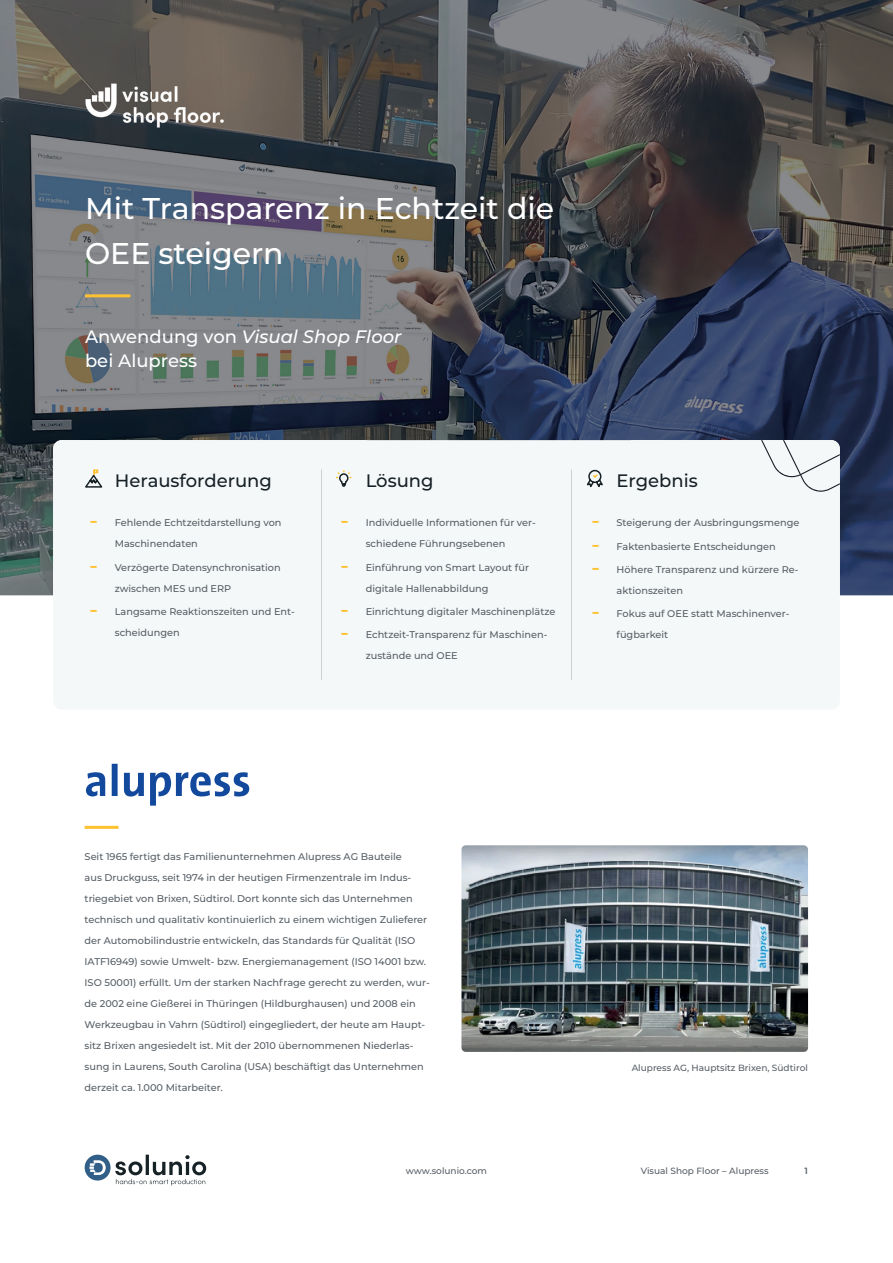
<style>
.page{position:relative;width:893px;height:1263px;background:#fff}
.page>*{position:absolute;margin:0;border:0;box-sizing:border-box;transform-origin:0 0}
.t1{font:500 30px/45px "Montserrat";color:#fff}
.t2{font:500 18px/24px "Montserrat";color:#fff}
.t3{font:500 18px "Montserrat";color:#162127}
.t4{font:500 9.75px/21px "Montserrat";color:#565e65}
.t5{font:500 9px "Montserrat";color:#565e65}
.t6{font:600 9px "Montserrat";color:#565e65}
.s1{font-style:italic}
.s2{font-family:"Chalkboard";font-weight:700;font-size:13.5px;color:#fec231}
</style>
<div class="page">
<img style="left:461px;top:845px;width:347px;height:207px">
<img style="left:0;top:0;width:630px;height:248px">
<img style="left:630px;top:0;width:263px;height:446px">
<img style="left:0;top:248px;width:367px;height:198px">
<img style="left:367px;top:248px;width:264px;height:192px">
<img style="left:0;top:446px;width:53px;height:149px">
<img style="left:840px;top:446px;width:53px;height:149px">
<div style="left:53px;top:440px;width:787px;height:270px;background:#f5f8f8;border-radius:9px"></div>
<svg style="left:761px;top:440px;width:79px;height:52px"></svg>
<svg style="left:85px;top:469px;width:18px;height:19px"></svg>
<svg style="left:336px;top:470px;width:16px;height:17px"></svg>
<svg style="left:586px;top:469px;width:17px;height:19px"></svg>
<hr style="left:85px;top:826px;width:34px;height:3px;background:#fec231">
<svg style="left:321px;top:469px;width:1px;height:211px"></svg>
<svg style="left:571px;top:469px;width:1px;height:211px"></svg>
<hr style="left:85px;top:294px;width:45px;height:3px;background:#fec231">
<svg style="left:85px;top:1155px;width:121px;height:31px"></svg>
<img style="left:68px;top:66px;width:170px;height:74px">
<svg style="left:86px;top:772px;width:19px;height:25px"></svg>
<svg style="left:124px;top:773px;width:20px;height:24px"></svg>
<svg style="left:112px;top:764px;width:6px;height:32px"></svg>
<svg style="left:150px;top:772px;width:99px;height:34px"></svg>
<h1 class="t1" style="left:85px;top:185px;width:471px">Mit Transparenz in Echtzeit die<br>OEE steigern</h1>
<h2 class="t2" style="left:85px;top:324px;width:318px">Anwendung von <span class="s1">Visual Shop Floor </span>bei Alupress</h2>
<h2 class="t3" style="left:115px;top:468px;width:159px">Herausforderung</h2>
<h2 class="t3" style="left:366px;top:468px;width:69px">Lösung</h2>
<h2 class="t3" style="left:617px;top:468px;width:83px">Ergebnis</h2>
<p class="t4" style="left:115px;top:512px;width:168px;text-indent:-26px"><span class="s2">–</span> Fehlende Echtzeitdarstellung von<br>Maschinendaten</p>
<p class="t4" style="left:115px;top:556px;width:167px;text-indent:-26px"><span class="s2">–</span> Verzögerte Datensynchronisation zwischen MES und ERP</p>
<p class="t4" style="left:115px;top:600px;width:182px;text-indent:-26px"><span class="s2">–</span> Langsame Reaktionszeiten und Ent&shy;scheidungen</p>
<p class="t4" style="left:340px;top:512px;width:197px;text-align:center"><span class="s2">–</span> Individuelle Informationen für ver&shy;schiedene Führungsebenen</p>
<p class="t4" style="left:366px;top:556px;width:165px;text-indent:-26px"><span class="s2">–</span> Einführung von Smart Layout für digitale Hallenabbildung</p>
<p class="t4" style="left:340px;top:600px;width:217px"><span class="s2">–</span> Einrichtung digitaler Maschinenplätze</p>
<p class="t4" style="left:366px;top:623px;width:183px;text-indent:-26px"><span class="s2">–</span> Echtzeit-Transparenz für Maschinen&shy;zustände und OEE</p>
<p class="t4" style="left:591px;top:512px;width:210px"><span class="s2">–</span> Steigerung der Ausbringungsmenge</p>
<p class="t4" style="left:591px;top:535px;width:186px"><span class="s2">–</span> Faktenbasierte Entscheidungen</p>
<p class="t4" style="left:617px;top:558px;width:184px;text-indent:-26px"><span class="s2">–</span> Höhere Transparenz und kürzere Re&shy;aktionszeiten</p>
<p class="t4" style="left:617px;top:602px;width:174px;text-indent:-26px"><span class="s2">–</span> Fokus auf OEE statt Maschinenver&shy;fügbarkeit</p>
<p class="t4" style="left:85px;top:845px;width:347px">Seit 1965 fertigt das Familienunternehmen Alupress AG Bauteile<br>aus Druckguss, seit 1974 in der heutigen Firmenzentrale im Indus&shy;triegebiet von Brixen, Südtirol. Dort konnte sich das Unternehmen technisch und qualitativ kontinuierlich zu einem wichtigen Zulieferer der Automobilindustrie entwickeln, das Standards für Qualität (ISO IATF16949) sowie Umwelt- bzw. Energiemanagement (ISO 14001 bzw.<br>ISO 50001) erfüllt. Um der starken Nachfrage gerecht zu werden, wur&shy;de 2002 eine Gießerei in Thüringen (Hildburghausen) und 2008 ein Werkzeugbau in Vahrn (Südtirol) eingegliedert, der heute am Haupt&shy;sitz Brixen angesiedelt ist. Mit der 2010 übernommenen Niederlas&shy;sung in Laurens, South Carolina (USA) beschäftigt das Unternehmen derzeit ca. 1.000 Mitarbeiter.</p>
<p class="t5" style="left:632px;top:1061px;width:178px">Alupress AG, Hauptsitz Brixen, Südtirol</p>
<p class="t5" style="left:406px;top:1164px;width:83px">www.solunio.com</p>
<p class="t5" style="left:641px;top:1164px;width:129px">Visual Shop Floor – Alupress</p>
<p class="t6" style="left:804px;top:1164px;width:5px">1</p>
</div>
